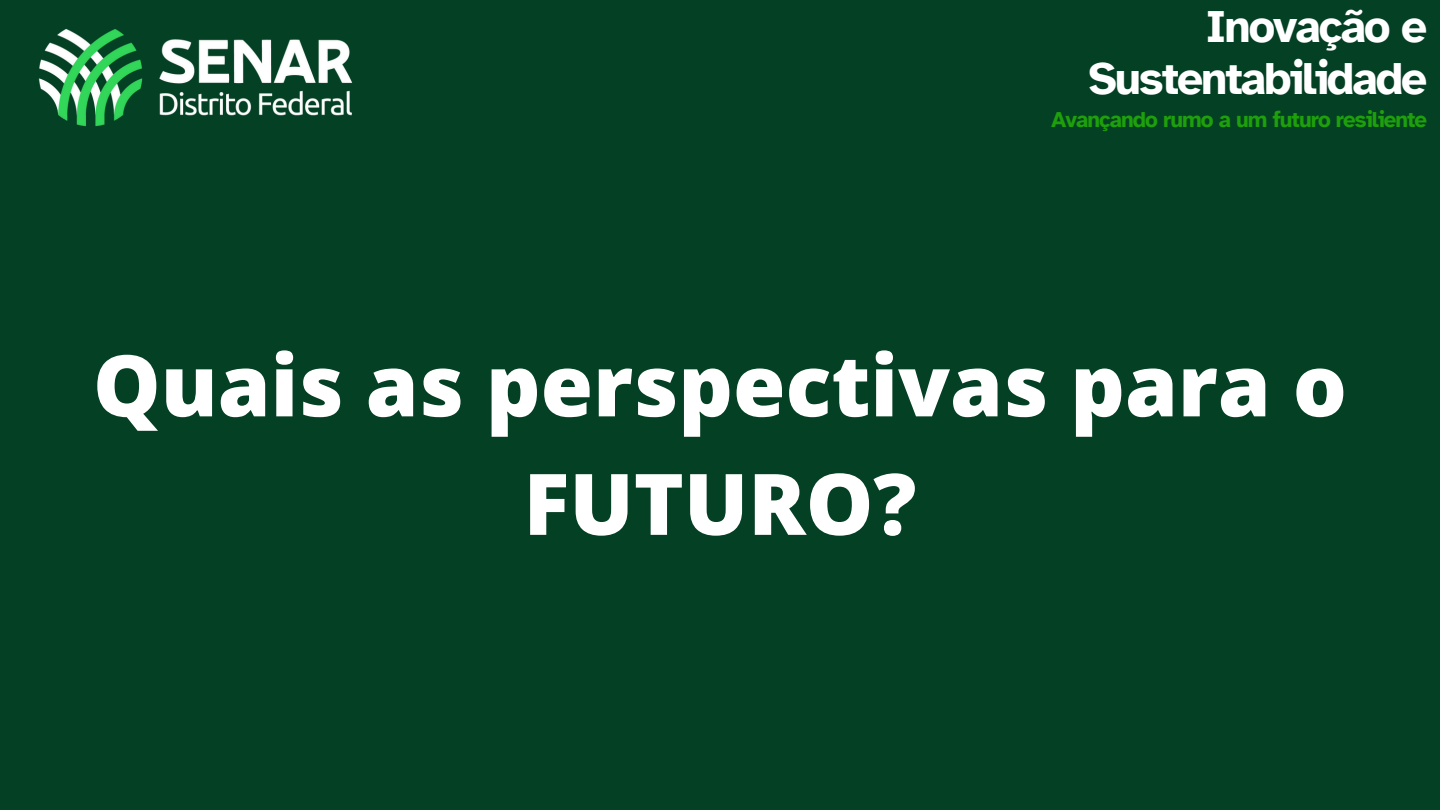
<style>
.page{position:relative;width:1440px;height:810px;background:#044023}
.page>*{position:absolute;margin:0;border:0;box-sizing:border-box;transform-origin:0 0}
.t1{font:800 85px/118.5px "Open Sans";color:#fff;text-align:center}
.t2{font:700 46px/51.8px "Atkinson Hyperlegible";letter-spacing:-.045em;color:#fff;text-align:right}
.t3{font:700 22.2px "Atkinson Hyperlegible";letter-spacing:-.045em;color:#1e9f0c}
</style>
<div class="page">
<img style="left:38px;top:29px;width:315px;height:98px">
<p class="t2" style="left:1088px;top:1px;width:340px">Inovação e<br>Sustentabilidade</p>
<h1 class="t3" style="left:1051px;top:106px;width:378px">Avançando rumo a um futuro resiliente</h1>
<h2 class="t1" style="left:93px;top:324px;width:1255px">Quais as perspectivas para o<br>FUTURO?</h2>
</div>
